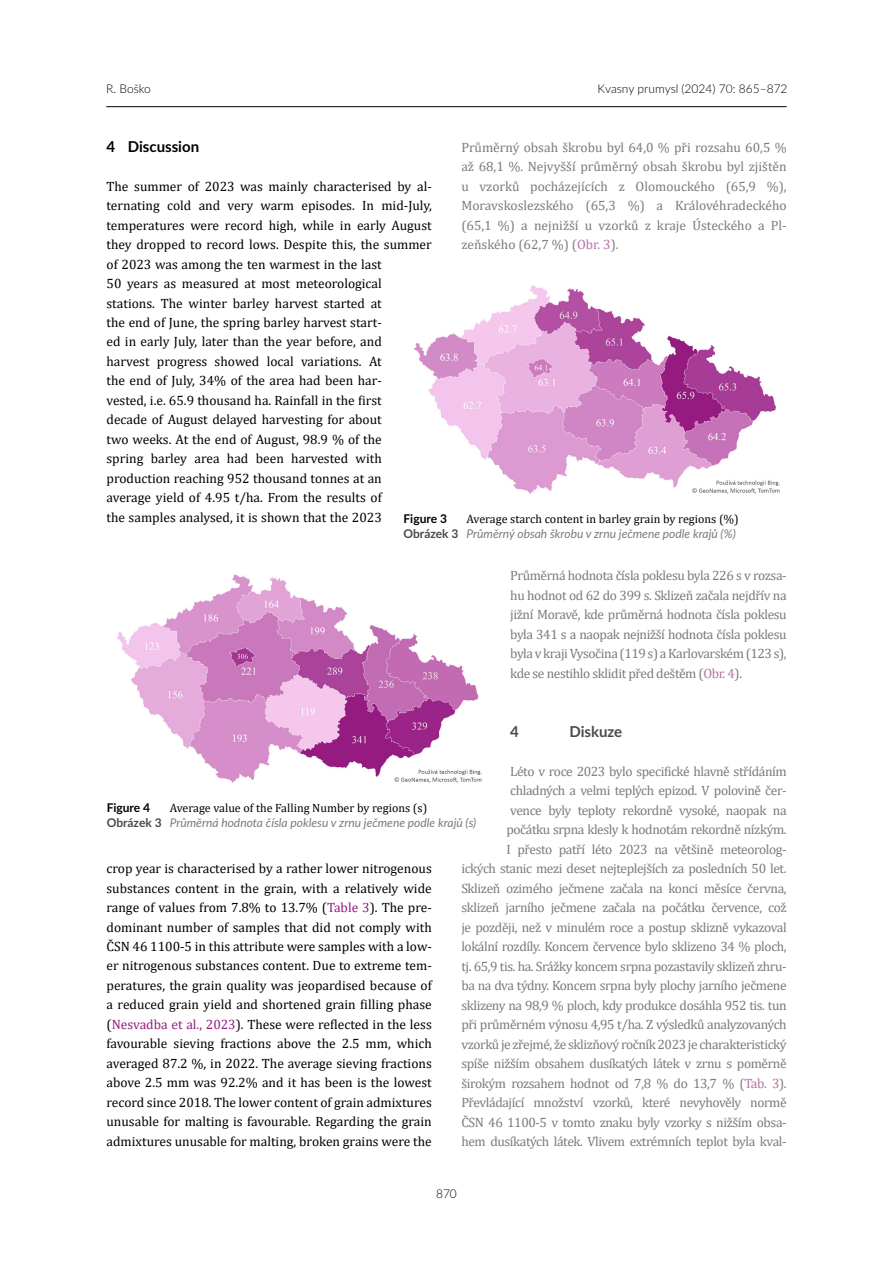
<style>
.page{position:relative;width:893px;height:1263px;background:#fff}
.page>*{position:absolute;margin:0;border:0;box-sizing:border-box;transform-origin:0 0}
.t1{font:700 15px "Lato";color:#000}
.t2{font:700 15px "Lato";color:#4a4a49}
.t3{font:13.5px/19.5px "Cambria";letter-spacing:-.03em;color:#7c7b7b;text-align:justify}
.t4{font:13.5px/19.5px "Cambria";color:#000}
.t5{font:italic 12px "Lato";color:#7c7b7b}
.t6{font:12px "Cambria";color:#000}
.t7{font:300 12px "Lato";color:#000}
.t8{font:700 12px "Lato";color:#000}
.s1{color:#b670ac}
.s2{font-weight:700;font-style:normal;color:#4a4a49}
.s3{color:#951b81}
</style>
<div class="page">
<hr style="left:106px;top:106px;width:681px;height:1px;background:#000">
<img style="left:414px;top:285px;width:366px;height:209px">
<img style="left:117px;top:574px;width:365px;height:209px">
<p class="t7" style="left:106px;top:80px;width:46px">R. Boško</p>
<p class="t7" style="left:597px;top:80px;width:192px">Kvasny prumysl (2024) 70: 865–872</p>
<p class="t1" style="left:107px;top:135px;width:94px">4 Discussion</p>
<p class="t4" style="left:107px;top:176px;width:327px">The summer of 2023 was mainly characterised by al&shy;ternating cold and very warm episodes. In mid-July, temperatures were record high, while in early August they dropped to record lows. Despite this, the summer of 2023 was among the ten warmest in the last<br>50 years as measured at most meteorological stations. The winter barley harvest started at<br>the end of June, the spring barley harvest start-<br>ed in early July, later than the year before, and<br>harvest progress showed local variations. At<br>the end of July, 34% of the area had been har-<br>vested, i.e. 65.9 thousand ha. Rainfall in the first<br>decade of August delayed harvesting for about<br>two weeks. At the end of August, 98.9 % of the<br>spring barley area had been harvested with production reaching 952 thousand tonnes at an<br>average yield of 4.95 t/ha. From the results of<br>the samples analysed, it is shown that the 2023</p>
<p class="t3" style="left:461px;top:137px;width:327px">Průměrný obsah škrobu byl 64,0 % při rozsahu 60,5 % až 68,1 %. Nejvyšší průměrný obsah škrobu byl zjištěn u vzorků pocházejících z Olomouckého (65,9 %), Moravskoslezského (65,3 %) a Královéhradeckého (65,1 %) a nejnižší u vzorků z kraje Ústeckého a Pl&shy;zeňského (62,7 %) (<span class="s1">Obr. 3</span>).</p>
<p class="t8" style="left:404px;top:510px;width:45px">Figure 3</p>
<p class="t6" style="left:467px;top:512px;width:274px">Average starch content in barley grain by regions (%)</p>
<p class="t5" style="left:404px;top:525px;width:334px"><span class="s2">Obrázek 3</span> Průměrný obsah škrobu v zrnu ječmene podle krajů (%)</p>
<p class="t3" style="left:510px;top:566px;width:278px">Průměrná hodnota čísla poklesu byla 226 s v rozsa&shy;hu hodnot od 62 do 399 s. Sklizeň začala nejdřív na jižní Moravě, kde průměrná hodnota čísla poklesu byla 341 s a naopak nejnižší hodnota čísla poklesu byla vkraji Vysočina (119 s) a Karlovarském (123s), kde se nestihlo sklidit před deštěm (<span class="s1">Obr. 4</span>).</p>
<p class="t2" style="left:510px;top:720px;width:10px">4</p>
<p class="t2" style="left:569px;top:720px;width:54px">Diskuze</p>
<p class="t3" style="left:461px;top:761px;width:327px;text-align:right">Léto v roce 2023 bylo specifické hlavně střídáním chladných a velmi teplých epizod. V polovině čer-<br>vence byly teploty rekordně vysoké, naopak na<br>počátku srpna klesly k hodnotám rekordně nízkým.<br>I přesto patří léto 2023 na většině meteorolog-<br>ických stanic mezi deset nejteplejších za posledních 50 let.<br>Sklizeň ozimého ječmene začala na konci měsíce června, sklizeň jarního ječmene začala na počátku července, což je později, než v minulém roce a postup sklizně vykazoval lokální rozdíly. Koncem července bylo sklizeno 34 % ploch, tj. 65,9 tis. ha. Srážky koncem srpna pozastavily sklizeň zhru&shy;ba na dva týdny. Koncem srpna byly plochy jarního ječmene sklizeny na 98,9 % ploch, kdy produkce dosáhla 952 tis. tun při průměrném výnosu 4,95 t/ha. Z výsledků analyzovaných vzorků je zřejmé, že sklizňový ročník 2023 je charakteristický spíše nižším obsahem dusíkatých látek v zrnu s poměrně širokým rozsahem hodnot od 7,8 % do 13,7 % (<span class="s1">Tab. 3</span>).<br>Převládající množství vzorků, které nevyhověly normě ČSN 46 1100-5 v tomto znaku byly vzorky s nižším obsa&shy;hem dusíkatých látek. Vlivem extrémních teplot byla kval-</p>
<p class="t8" style="left:107px;top:799px;width:45px">Figure 4</p>
<p class="t6" style="left:170px;top:801px;width:259px">Average value of the Falling Number by regions (s)</p>
<p class="t5" style="left:107px;top:814px;width:371px"><span class="s2">Obrázek 3</span> Průměrná hodnota čísla poklesu v zrnu ječmene podle krajů (s)</p>
<p class="t4" style="left:107px;top:858px;width:327px;text-align:justify">crop year is characterised by a rather lower nitrogenous substances content in the grain, with a relatively wide range of values from 7.8% to 13.7% (<span class="s3">Table 3</span>). The pre&shy;dominant number of samples that did not comply with ČSN 46 1100-5 in this attribute were samples with a low&shy;er nitrogenous substances content. Due to extreme tem&shy;peratures, the grain quality was jeopardised because of a reduced grain yield and shortened grain filling phase (<span class="s3">Nesvadba et al., 2023</span>). These were reflected in the less favourable sieving fractions above the 2.5 mm, which averaged 87.2 %, in 2022. The average sieving fractions above 2.5 mm was 92.2% and it has been is the lowest record since 2018. The lower content of grain admixtures unusable for malting is favourable. Regarding the grain admixtures unusable for malting, broken grains were the</p>
<p class="t7" style="left:436px;top:1185px;width:22px">870</p>
</div>
